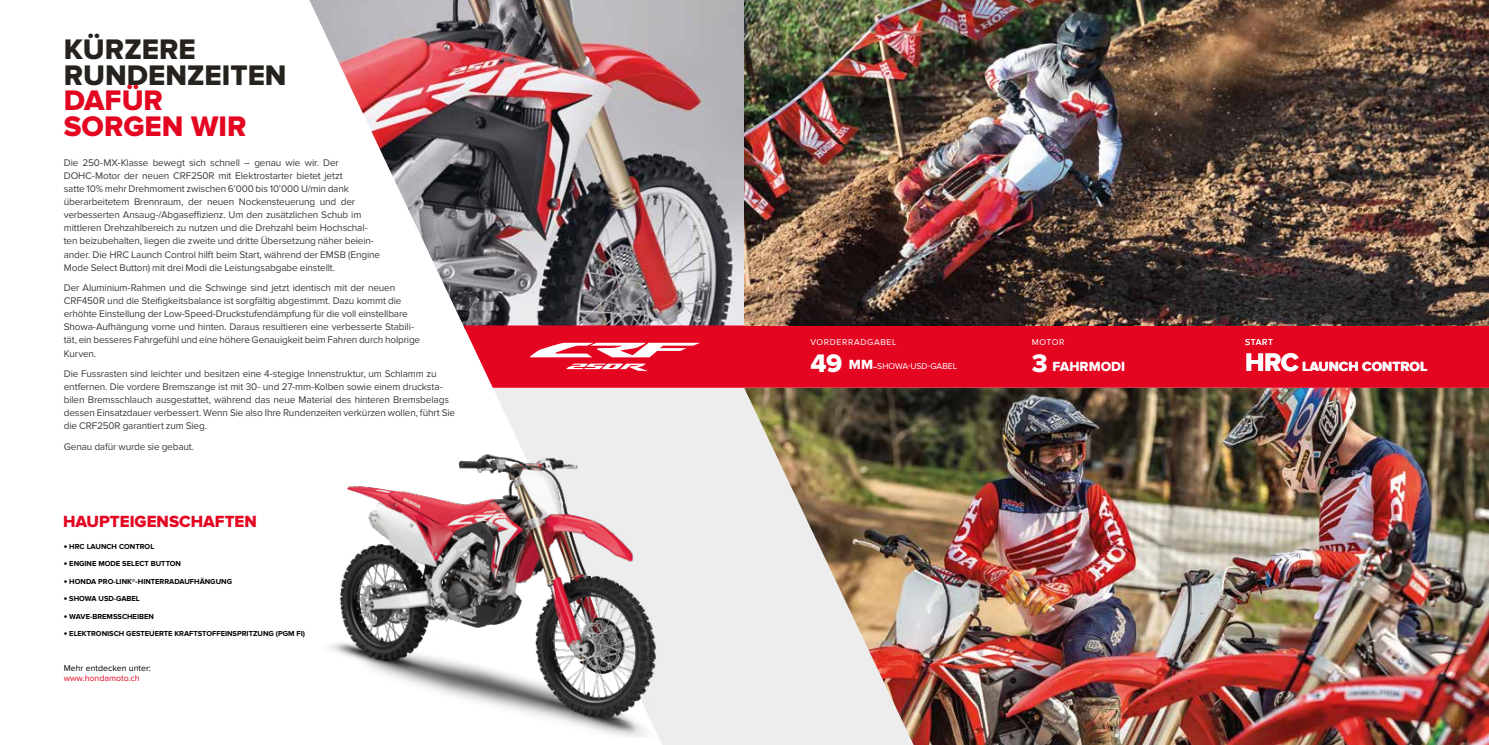
<style>
.page{position:relative;width:1489px;height:745px;background:#fff}
.page>*{position:absolute;margin:0;border:0;box-sizing:border-box;transform-origin:0 0}
.t1{font:29.25px/25.9px "Proxima Nova Extrabld";color:#26221e}
.t2{font:29.25px/25.9px "Proxima Nova Extrabld";color:#e40521}
.t3{font:800 16.75px "Proxima Nova";color:#e40521}
.t4{font:800 13.75px "Proxima Nova";color:#fff}
.t5{font:10px/13.1px "Proxima Nova";letter-spacing:-.015em;color:#3c3c3b}
.t6{font:8.75px "Proxima Nova";letter-spacing:.065em;color:#fff}
.t7{font:8.75px "Proxima Nova";color:#fff}
.t8{font:8.75px "Proxima Nova";color:#000}
.t9{font:8.75px "Proxima Nova";color:#e40521}
.t10{font:700 7.5px "Proxima Nova";color:#000}
.s1{font-weight:900;font-size:10px}
.s2{font-family:"Proxima Nova Extrabld";font-size:26.25px}
.s3{font-weight:800;font-size:13.75px}
.s4{font-size:13.75px}
.s5{font-family:"Proxima Nova Extrabld";font-weight:400;font-size:26.25px}
</style>
<div class="page">
<img style="left:309px;top:0;width:435px;height:325px">
<div style="left:463px;top:325px;width:1025px;height:62px;background:#e40521"></div>
<div style="left:493px;top:387px;width:251px;height:357px;background:#ededed"></div>
<img style="left:744px;top:387px;width:744px;height:357px">
<img style="left:744px;top:0;width:744px;height:325px">
<svg style="left:529px;top:342px;width:171px;height:29px"></svg>
<img style="left:329px;top:415px;width:353px;height:322px">
<h1 class="t1" style="left:64px;top:37px;width:224px">KÜRZERE<br>RUNDENZEITEN</h1>
<h1 class="t2" style="left:64px;top:89px;width:184px">DAFÜR<br>SORGEN WIR</h1>
<p class="t5" style="left:64px;top:156px;width:318px">Die 250-MX-Klasse bewegt sich schnell – genau wie wir. Der DOHC-Motor der neuen CRF250R mit Elektrostarter bietet jetzt<br>satte 10% mehr Drehmoment zwischen 6’000 bis 10’000 U/min dank überarbeitetem Brennraum, der neuen Nockensteuerung und der verbesserten Ansaug-/Abgaseffizienz. Um den zusätzlichen Schub im mittleren Drehzahlbereich zu nutzen und die Drehzahl beim Hochschal&shy;ten beizubehalten, liegen die zweite und dritte Übersetzung näher beiein&shy;ander. Die HRC Launch Control hilft beim Start, während der EMSB (Engine Mode Select Button) mit drei Modi die Leistungsabgabe einstellt.</p>
<p class="t5" style="left:64px;top:281px;width:358px">Der Aluminium-Rahmen und die Schwinge sind jetzt identisch mit der neuen CRF450R und die Steifigkeitsbalance ist sorgfältig abgestimmt. Dazu kommt die erhöhte Einstellung der Low-Speed-Druckstufendämpfung für die voll einstellbare Showa-Aufhängung vorne und hinten. Daraus resultieren eine verbesserte Stabili&shy;tät, ein besseres Fahrgefühl und eine höhere Genauigkeit beim Fahren durch holprige Kurven.</p>
<p class="t5" style="left:64px;top:367px;width:393px">Die Fussrasten sind leichter und besitzen eine 4-stegige Innenstruktur, um Schlamm zu entfernen. Die vordere Bremszange ist mit 30- und 27-mm-Kolben sowie einem drucksta&shy;bilen Bremsschlauch ausgestattet, während das neue Material des hinteren Bremsbelags dessen Einsatzdauer verbessert. Wenn Sie also Ihre Rundenzeiten verkürzen wollen, führt Sie die CRF250R garantiert zum Sieg.</p>
<p class="t5" style="left:64px;top:439px;width:132px">Genau dafür wurde sie gebaut.</p>
<h2 class="t3" style="left:63px;top:511px;width:195px">HAUPTEIGENSCHAFTEN</h2>
<p class="t10" style="left:64px;top:541px;width:92px"><span class="s1">•</span> HRC LAUNCH CONTROL</p>
<p class="t10" style="left:64px;top:559px;width:119px"><span class="s1">•</span> ENGINE MODE SELECT BUTTON</p>
<p class="t10" style="left:64px;top:576px;width:170px"><span class="s1">•</span> HONDA PRO-LINK®-HINTERRADAUFHÄNGUNG</p>
<p class="t10" style="left:64px;top:594px;width:78px"><span class="s1">•</span> SHOWA USD-GABEL</p>
<p class="t10" style="left:64px;top:611px;width:92px"><span class="s1">•</span> WAVE-BREMSSCHEIBEN</p>
<p class="t10" style="left:64px;top:629px;width:243px"><span class="s1">•</span> ELEKTRONISCH GESTEUERTE KRAFTSTOFFEINSPRITZUNG (PGM FI)</p>
<p class="t8" style="left:64px;top:662px;width:89px">Mehr entdecken unter:</p>
<p class="t9" style="left:64px;top:672px;width:77px">www.hondamoto.ch</p>
<p class="t6" style="left:810px;top:337px;width:88px">VORDERRADGABEL</p>
<p class="t7" style="left:810px;top:361px;width:148px"><span class="s2">49</span> <span class="s3">MM</span><span class="s4">-</span>SHOWA-USD-GABEL</p>
<p class="t6" style="left:1031px;top:337px;width:34px">MOTOR</p>
<h3 class="t4" style="left:1031px;top:358px;width:95px"><span class="s5">3</span> FAHRMODI</h3>
<p class="t6" style="left:1244px;top:337px;width:29px">START</p>
<h3 class="t4" style="left:1244px;top:358px;width:184px"><span class="s5">HRC</span> LAUNCH CONTROL</h3>
</div>
